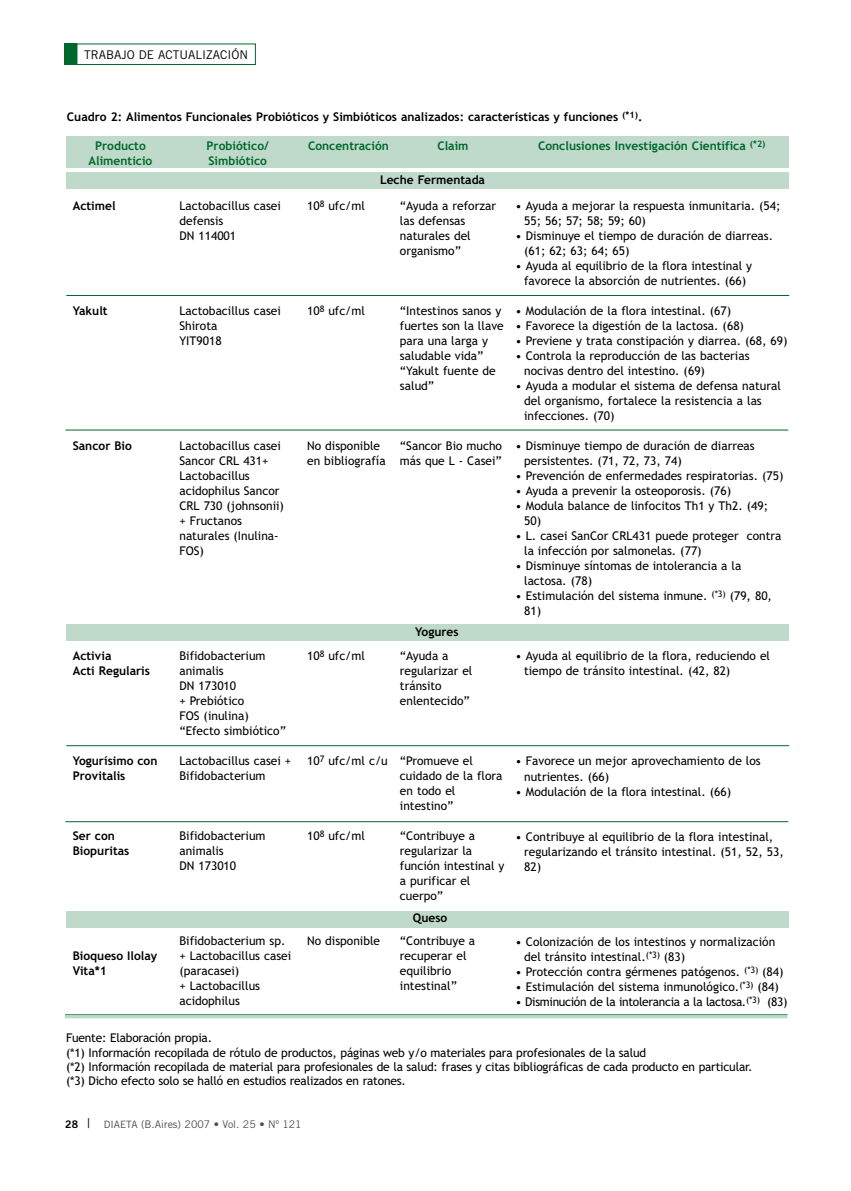
<style>
.page{position:relative;width:851px;height:1191px;background:#fff}
.page>*{position:absolute;margin:0;border:0;box-sizing:border-box;transform-origin:0 0}
.t1{font:12px/15px "Trebuchet MS";color:#000}
.t2{font:700 12px/15px "Trebuchet MS";color:#000}
.t3{font:700 12px/15px "Trebuchet MS";color:#00682c;text-align:center}
.t4{font:12px "Trebuchet MS";letter-spacing:-.025em;color:#000}
.t5{font:12px "Trade Gothic";color:#000}
.t6{font:10.5px "Trade Gothic";color:#4d4d4d}
.s1{font-family:"Trade Gothic Bold Two";color:#000}
.s2{font-size:13.5px;color:#000}
.s3{font-size:10.2px}
</style>
<div class="page">
<div style="left:64px;top:44px;width:13px;height:21px;background:#00682c"></div>
<div style="left:77px;top:44px;width:179px;height:21px;border:1px solid #00682c"></div>
<div style="left:66px;top:172px;width:722px;height:16px;background:#bfd9ca"></div>
<div style="left:66px;top:625px;width:722px;height:16px;background:#bfd9ca"></div>
<div style="left:66px;top:911px;width:722px;height:16px;background:#bfd9ca"></div>
<div style="left:66px;top:136px;width:722px;height:31px;background:#bfd9ca"></div>
<hr style="left:65px;top:821px;width:723px;height:1px;background:#00682c">
<hr style="left:66px;top:745px;width:723px;height:1px;background:#00682c">
<hr style="left:65px;top:430px;width:723px;height:1px;background:#00682c">
<hr style="left:66px;top:295px;width:723px;height:1px;background:#00682c">
<hr style="left:65px;top:1014px;width:722px;height:1px;background:#00682c">
<hr style="left:65px;top:1015px;width:722px;height:3px;background:#bfd9ca">
<p class="t5" style="left:84px;top:50px;width:166px">TRABAJO DE ACTUALIZACIÓN</p>
<p class="t2" style="left:67px;top:110px;width:577px">Cuadro 2: Alimentos Funcionales Probióticos y Simbióticos analizados: características y funciones <sup>(*1)</sup>.</p>
<p class="t3" style="left:88px;top:138px;width:65px">Producto<br>Alimenticio</p>
<p class="t2" style="left:73px;top:198px;width:44px">Actimel</p>
<p class="t2" style="left:73px;top:303px;width:36px">Yakult</p>
<p class="t2" style="left:73px;top:438px;width:61px">Sancor Bio</p>
<p class="t2" style="left:73px;top:648px;width:79px">Activia<br>Acti Regularis</p>
<p class="t2" style="left:73px;top:753px;width:86px">Yogurísimo con<br>Provitalis</p>
<p class="t2" style="left:73px;top:828px;width:58px">Ser con<br>Biopuritas</p>
<p class="t2" style="left:73px;top:948px;width:86px">Bioqueso Ilolay<br>Vita*1</p>
<p class="t3" style="left:206px;top:138px;width:64px;text-align:left">Probiótico/<br>Simbiótico</p>
<p class="t1" style="left:179px;top:198px;width:103px">Lactobacillus casei defensis<br>DN 114001</p>
<p class="t1" style="left:179px;top:303px;width:103px">Lactobacillus casei<br>Shirota<br>YIT9018</p>
<p class="t1" style="left:179px;top:438px;width:106px">Lactobacillus casei<br>Sancor CRL 431+<br>Lactobacillus acidophilus Sancor<br>CRL 730 (johnsonii) + Fructanos naturales (Inulina-<br>FOS)</p>
<p class="t1" style="left:179px;top:648px;width:108px">Bifidobacterium animalis<br>DN 173010<br>+ Prebiótico<br>FOS (inulina) “Efecto simbiótico”</p>
<p class="t1" style="left:179px;top:753px;width:113px">Lactobacillus casei +<br>Bifidobacterium</p>
<p class="t1" style="left:179px;top:828px;width:88px">Bifidobacterium animalis<br>DN 173010</p>
<p class="t1" style="left:179px;top:933px;width:113px">Bifidobacterium sp. + Lactobacillus casei (paracasei)<br>+ Lactobacillus acidophilus</p>
<p class="t3" style="left:308px;top:138px;width:82px">Concentración</p>
<p class="t3" style="left:437px;top:138px;width:33px">Claim</p>
<p class="t1" style="left:307px;top:198px;width:59px">10<sup>8</sup> ufc/ml</p>
<p class="t2" style="left:380px;top:173px;width:106px">Leche Fermentada</p>
<p class="t1" style="left:400px;top:198px;width:97px">“Ayuda a reforzar las defensas naturales del organismo”</p>
<p class="t1" style="left:307px;top:303px;width:59px">10<sup>8</sup> ufc/ml</p>
<p class="t1" style="left:400px;top:303px;width:105px">“Intestinos sanos y fuertes son la llave para una larga y saludable vida” “Yakult fuente de salud”</p>
<p class="t1" style="left:307px;top:438px;width:80px">No disponible en bibliografía</p>
<p class="t1" style="left:400px;top:438px;width:104px">“Sancor Bio mucho más que L - Casei”</p>
<p class="t1" style="left:307px;top:648px;width:59px">10<sup>8</sup> ufc/ml</p>
<p class="t2" style="left:415px;top:624px;width:45px">Yogures</p>
<p class="t1" style="left:400px;top:648px;width:74px">“Ayuda a regularizar el tránsito enlentecido”</p>
<p class="t3" style="left:538px;top:139px;width:229px">Conclusiones Investigación Científica <sup>(*2)</sup></p>
<p class="t1" style="left:524px;top:199px;width:258px;text-indent:-9px">• Ayuda a mejorar la respuesta inmunitaria. (54;<br>55; 56; 57; 58; 59; 60)</p>
<p class="t1" style="left:524px;top:229px;width:250px;text-indent:-9px">• Disminuye el tiempo de duración de diarreas. (61; 62; 63; 64; 65)</p>
<p class="t1" style="left:515px;top:259px;width:238px;text-align:center">• Ayuda al equilibrio de la flora intestinal y favorece la absorción de nutrientes. (66)</p>
<p class="t1" style="left:515px;top:304px;width:217px">• Modulación de la flora intestinal. (67)</p>
<p class="t1" style="left:515px;top:319px;width:230px">• Favorece la digestión de la lactosa. (68)</p>
<p class="t1" style="left:515px;top:334px;width:273px">• Previene y trata constipación y diarrea. (68, 69)</p>
<p class="t1" style="left:524px;top:349px;width:227px;text-indent:-9px">• Controla la reproducción de las bacterias nocivas dentro del intestino. (69)</p>
<p class="t1" style="left:524px;top:379px;width:258px;text-indent:-9px">• Ayuda a modular el sistema de defensa natural del organismo, fortalece la resistencia a las infecciones. (70)</p>
<p class="t1" style="left:524px;top:439px;width:232px;text-indent:-9px">• Disminuye tiempo de duración de diarreas persistentes. (71, 72, 73, 74)</p>
<p class="t1" style="left:515px;top:469px;width:269px">• Prevención de enfermedades respiratorias. (75)</p>
<p class="t1" style="left:515px;top:484px;width:217px">• Ayuda a prevenir la osteoporosis. (76)</p>
<p class="t1" style="left:524px;top:499px;width:245px;text-indent:-9px">• Modula balance de linfocitos Th1 y Th2. (49;<br>50)</p>
<p class="t1" style="left:524px;top:529px;width:259px;text-indent:-9px">• L. casei SanCor CRL431 puede proteger contra la infección por salmonelas. (77)</p>
<p class="t1" style="left:524px;top:559px;width:219px;text-indent:-9px">• Disminuye síntomas de intolerancia a la lactosa. (78)</p>
<p class="t1" style="left:524px;top:589px;width:249px;text-indent:-9px">• Estimulación del sistema inmune. <sup>(*3)</sup> (79, 80,<br>81)</p>
<p class="t1" style="left:524px;top:649px;width:247px;text-indent:-9px">• Ayuda al equilibrio de la flora, reduciendo el tiempo de tránsito intestinal. (42, 82)</p>
<p class="t1" style="left:307px;top:753px;width:82px">10<sup>7</sup> ufc/ml c/u</p>
<p class="t1" style="left:307px;top:828px;width:59px">10<sup>8</sup> ufc/ml</p>
<p class="t1" style="left:307px;top:933px;width:74px">No disponible</p>
<p class="t1" style="left:400px;top:753px;width:104px">“Promueve el cuidado de la flora en todo el intestino”</p>
<p class="t1" style="left:400px;top:828px;width:106px">“Contribuye a regularizar la función intestinal y a purificar el cuerpo”</p>
<p class="t1" style="left:400px;top:933px;width:77px">“Contribuye a recuperar el equilibrio intestinal”</p>
<p class="t2" style="left:413px;top:910px;width:36px">Queso</p>
<p class="t1" style="left:524px;top:754px;width:238px;text-indent:-9px">• Favorece un mejor aprovechamiento de los nutrientes. (66)</p>
<p class="t1" style="left:515px;top:784px;width:217px">• Modulación de la flora intestinal. (66)</p>
<p class="t1" style="left:524px;top:829px;width:261px;text-indent:-9px">• Contribuye al equilibrio de la flora intestinal, regularizando el tránsito intestinal. (51, 52, 53,<br>82)</p>
<p class="t1" style="left:524px;top:934px;width:252px;text-indent:-9px">• Colonización de los intestinos y normalización del tránsito intestinal.<sup>(*3)</sup> (83)</p>
<p class="t1" style="left:515px;top:964px;width:269px">• Protección contra gérmenes patógenos. <sup>(*3)</sup> (84)</p>
<p class="t1" style="left:515px;top:979px;width:264px">• Estimulación del sistema inmunológico.<sup>(*3)</sup> (84)</p>
<p class="t4" style="left:515px;top:994px;width:273px">• Disminución de la intolerancia a la lactosa.<sup>(*3)</sup> (83)</p>
<p class="t1" style="left:66px;top:1030px;width:688px;line-height:14.4px">Fuente: Elaboración propia.<br>(*1) Información recopilada de rótulo de productos, páginas web y/o materiales para profesionales de la salud<br>(*2) Información recopilada de material para profesionales de la salud: frases y citas bibliográficas de cada producto en particular. (*3) Dicho efecto solo se halló en estudios realizados en ratones.</p>
<p class="t6" style="left:65px;top:1120px;width:238px"><span class="s1">28</span> <span class="s2">|</span> <span class="s3">DIAETA</span> (B.Aires) 2007 • Vol. 25 • Nº 121</p>
</div>
